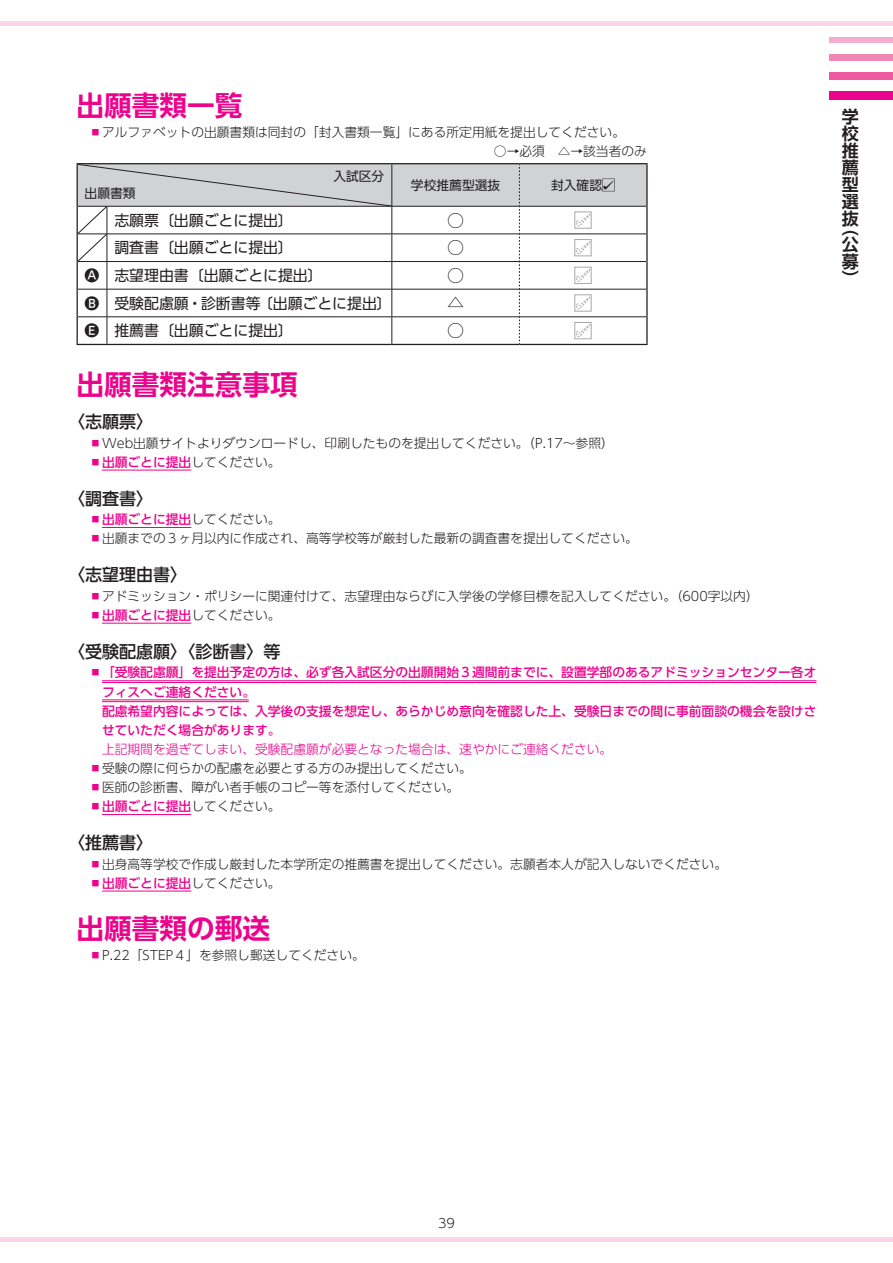
<style>
.page{position:relative;width:893px;height:1263px;background:#fff}
.page>*{position:absolute;margin:0;border:0;box-sizing:border-box;transform-origin:0 0}
.t1{font:700 27.6px "UD Shin Go Pro De";color:#ed028c}
.t2{font:500 16.95px "UD Shin Go Pro";color:#231f20}
.t3{font:700 16.95px/17px "UD Shin Go Pro De";color:#231f20;text-align:justify}
.t4{font:16.95px "UD Shin Go Pro";color:#231f20}
.t5{font:14.85px "UD Shin Go Pro";color:#231f20}
.t6{font:300 12.75px "UD Shin Go Pro";color:#231f20}
.t7{font:500 12.75px "UD Shin Go Pro";color:#ed028c}
.t8{font:300 12.75px "UD Shin Go Pro";color:#ed028c}
.t9{font:12.75px "UD Shin Go Pro";color:#231f20}
.s1{color:#ed028c}
.s2{font-weight:500}
.s3{font-weight:300}
.s4{font-weight:300;color:#231f20}
</style>
<div class="page">
<div style="left:829px;top:91px;width:64px;height:9px;background:#ed028c"></div>
<div style="left:829px;top:72px;width:64px;height:8px;background:#ef59a1"></div>
<div style="left:829px;top:54px;width:64px;height:7px;background:#f287b6"></div>
<div style="left:829px;top:37px;width:64px;height:6px;background:#f5adce"></div>
<div style="left:0;top:21px;width:893px;height:5px;background:#fad5e5"></div>
<div style="left:0;top:1237px;width:893px;height:5px;background:#fad5e5"></div>
<hr style="left:102px;top:470px;width:89px;height:1px;background:#ed028c">
<hr style="left:102px;top:527px;width:89px;height:1px;background:#ed028c">
<hr style="left:102px;top:623px;width:89px;height:1px;background:#ed028c">
<hr style="left:102px;top:680px;width:714px;height:1px;background:#ed028c">
<hr style="left:102px;top:682px;width:714px;height:1px;background:#ed028c">
<hr style="left:102px;top:700px;width:147px;height:1px;background:#ed028c">
<hr style="left:102px;top:701px;width:147px;height:1px;background:#ed028c">
<hr style="left:102px;top:814px;width:89px;height:1px;background:#ed028c">
<hr style="left:102px;top:891px;width:89px;height:1px;background:#ed028c">
<hr style="left:77px;top:344px;width:30px;height:1px;background:#231f20">
<hr style="left:107px;top:344px;width:285px;height:1px;background:#231f20">
<hr style="left:392px;top:344px;width:127px;height:1px;background:#231f20">
<hr style="left:77px;top:163px;width:30px;height:1px;background:#231f20">
<hr style="left:107px;top:163px;width:285px;height:1px;background:#231f20">
<hr style="left:392px;top:163px;width:127px;height:1px;background:#231f20">
<hr style="left:519px;top:163px;width:129px;height:1px;background:#231f20">
<hr style="left:646px;top:164px;width:2px;height:42px;background:#231f20">
<hr style="left:646px;top:206px;width:2px;height:28px;background:#231f20">
<hr style="left:646px;top:234px;width:2px;height:27px;background:#231f20">
<hr style="left:646px;top:261px;width:2px;height:28px;background:#231f20">
<hr style="left:646px;top:289px;width:2px;height:28px;background:#231f20">
<hr style="left:646px;top:317px;width:2px;height:27px;background:#231f20">
<hr style="left:519px;top:344px;width:129px;height:1px;background:#231f20">
<svg style="left:77px;top:164px;width:570px;height:180px"></svg>
<h1 class="t1" style="left:77px;top:83px;width:167px">出願書類一覧</h1>
<p class="t6" style="left:89px;top:121px;width:537px"><span class="s1">▪</span>アルファベットの出願書類は同封の「封入書類一覧」にある所定用紙を提出してください。</p>
<p class="t6" style="left:494px;top:141px;width:155px">○→必須　△→該当者のみ</p>
<p class="t9" style="left:333px;top:166px;width:53px">入試区分</p>
<p class="t9" style="left:85px;top:183px;width:53px">出願書類</p>
<p class="t9" style="left:411px;top:175px;width:91px">学校推薦型選抜</p>
<p class="t9" style="left:551px;top:175px;width:53px">封入確認</p>
<p class="t5" style="left:114px;top:208px;width:180px">志願票〔出願ごとに提出〕</p>
<h2 class="t4" style="left:447px;top:206px;width:19px">○</h2>
<p class="t5" style="left:114px;top:236px;width:180px">調査書〔出願ごとに提出〕</p>
<h2 class="t4" style="left:447px;top:234px;width:19px">○</h2>
<p class="t5" style="left:85px;top:263px;width:240px"><span class="s2">A</span> 志望理由書〔出願ごとに提出〕</p>
<h2 class="t4" style="left:447px;top:262px;width:19px">○</h2>
<p class="t5" style="left:85px;top:291px;width:309px"><span class="s2">B</span> 受験配慮願・診断書等〔出願ごとに提出〕</p>
<h2 class="t4" style="left:447px;top:289px;width:19px">△</h2>
<p class="t5" style="left:85px;top:319px;width:210px"><span class="s2">E</span> 推薦書〔出願ごとに提出〕</p>
<h2 class="t4" style="left:447px;top:317px;width:19px">○</h2>
<h1 class="t1" style="left:77px;top:362px;width:223px">出願書類注意事項</h1>
<h2 class="t2" style="left:68px;top:408px;width:87px">〈志願票〉</h2>
<p class="t6" style="left:89px;top:433px;width:526px"><span class="s1">▪</span>Web出願サイトよりダウンロードし、印刷したものを提出してください。（P.17〜参照）</p>
<p class="t7" style="left:89px;top:452px;width:193px"><span class="s3">▪</span>出願ごとに提出<span class="s4">してください。</span></p>
<h2 class="t2" style="left:68px;top:484px;width:87px">〈調査書〉</h2>
<p class="t7" style="left:89px;top:509px;width:193px"><span class="s3">▪</span>出願ごとに提出<span class="s4">してください。</span></p>
<p class="t6" style="left:89px;top:528px;width:550px"><span class="s1">▪</span>出願までの３ヶ月以内に作成され、高等学校等が厳封した最新の調査書を提出してください。</p>
<h2 class="t2" style="left:68px;top:561px;width:121px">〈志望理由書〉</h2>
<p class="t6" style="left:89px;top:586px;width:671px"><span class="s1">▪</span>アドミッション・ポリシーに関連付けて、志望理由ならびに入学後の学修目標を記入してください。（600字以内）</p>
<p class="t7" style="left:89px;top:605px;width:193px"><span class="s3">▪</span>出願ごとに提出<span class="s4">してください。</span></p>
<h2 class="t2" style="left:68px;top:637px;width:214px">〈受験配慮願〉〈診断書〉等</h2>
<p class="t7" style="left:89px;top:662px;width:729px"><span class="s3">▪</span>「受験配慮願」を提出予定の方は、必ず各入試区分の出願開始３週間前までに、設置学部のあるアドミッションセンター各オ</p>
<p class="t7" style="left:102px;top:681px;width:155px">フィスへご連絡ください。</p>
<p class="t7" style="left:89px;top:700px;width:729px">　配慮希望内容によっては、入学後の支援を想定し、あらかじめ意向を確認した上、受験日までの間に事前面談の機会を設けさ</p>
<p class="t7" style="left:102px;top:720px;width:180px">せていただく場合があります。</p>
<p class="t8" style="left:102px;top:739px;width:512px">上記期間を過ぎてしまい、受験配慮願が必要となった場合は、速やかにご連絡ください。</p>
<p class="t6" style="left:89px;top:758px;width:384px"><span class="s1">▪</span>受験の際に何らかの配慮を必要とする方のみ提出してください。</p>
<p class="t6" style="left:89px;top:777px;width:371px"><span class="s1">▪</span>医師の診断書、障がい者手帳のコピー等を添付してください。</p>
<p class="t7" style="left:89px;top:796px;width:193px"><span class="s3">▪</span>出願ごとに提出<span class="s4">してください。</span></p>
<h2 class="t2" style="left:68px;top:829px;width:87px">〈推薦書〉</h2>
<p class="t6" style="left:89px;top:853px;width:639px"><span class="s1">▪</span>出身高等学校で作成し厳封した本学所定の推薦書を提出してください。志願者本人が記入しないでください。</p>
<p class="t7" style="left:89px;top:873px;width:193px"><span class="s3">▪</span>出願ごとに提出<span class="s4">してください。</span></p>
<h1 class="t1" style="left:77px;top:906px;width:195px">出願書類の郵送</h1>
<p class="t6" style="left:89px;top:945px;width:277px"><span class="s1">▪</span>P.22「STEP４」を参照し郵送してください。</p>
<h2 class="t3" style="left:842px;top:108px;width:18px">学校推薦型選抜</h2>
<h2 class="t3" style="left:842px;top:219px;width:18px">（公募）</h2>
<p class="t6" style="left:438px;top:1213px;width:18px">39</p>
</div>
